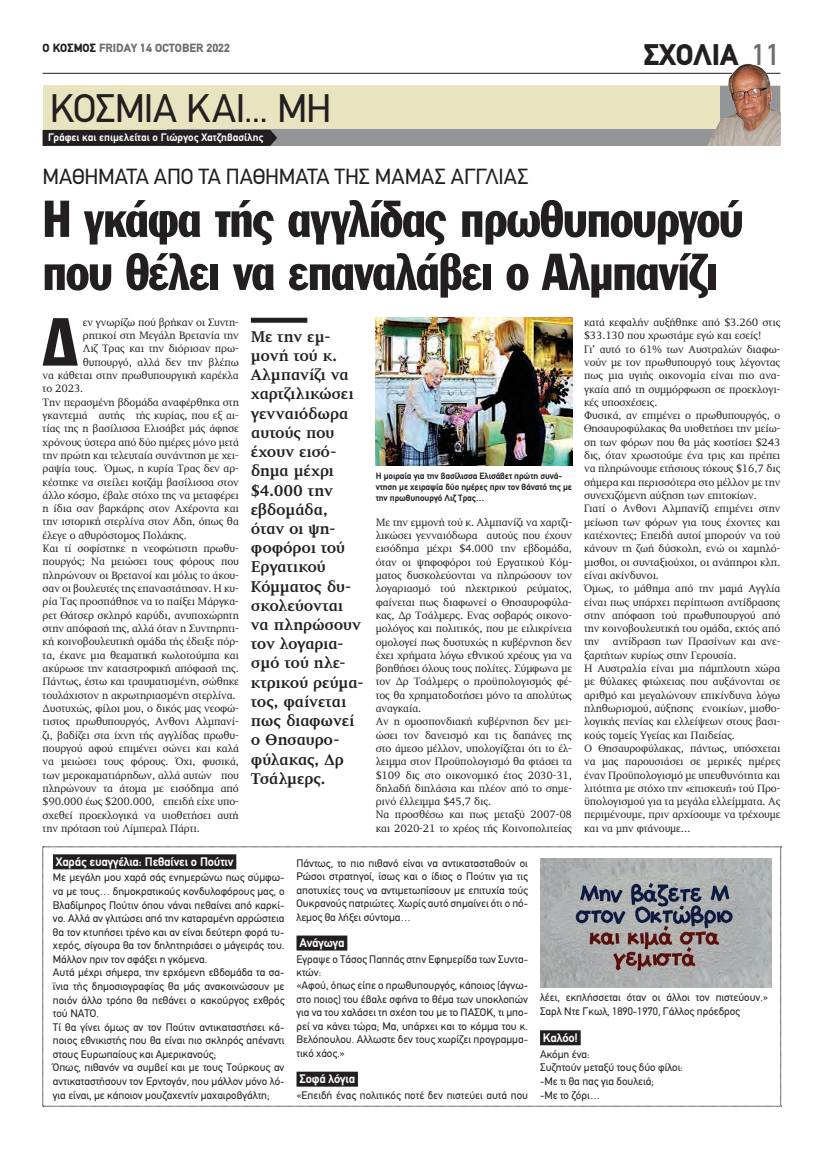
<style>
.page{position:relative;width:823px;height:1149px;background:#fff}
.page>*{position:absolute;margin:0;border:0;box-sizing:border-box;transform-origin:0 0}
.t1{font:66.6px "Franklin Gothic Greek Cond";color:#231f20}
.t2{font:50.9px/53px "Franklin Gothic Greek Cond";letter-spacing:-.02em;color:#231f20}
.t3{font:40px "PF Din Text";letter-spacing:-.02em;color:#231f20}
.t4{font:900 30px "PF Din Text";color:#231f20}
.t5{font:22px "PF Din Text";color:#231f20}
.t6{font:700 16px/19.2px "PF Diplomat";letter-spacing:-.015em;color:#231f20}
.t7{font:700 12.5px "PF Din Text";letter-spacing:-.01em;color:#fff}
.t8{font:900 12px "PF Din Text";color:#6c6d70}
.t9{font:11px/13.3px "PF Diplomat";letter-spacing:-.01em;color:#231f20}
.t10{font:11px/13.6px "PF Din Text";color:#231f20}
.t11{font:700 11px "PF Din Text";letter-spacing:.005em;color:#fff}
.t12{font:700 9.2px/11px "PF Din Text";letter-spacing:-.01em;color:#231f20}
.s1{color:#231f20}
.s2{font-weight:500;color:#6c6d70}
</style>
<div class="page">
<hr style="left:43px;top:73px;width:737px;height:1px;background:#231f20">
<svg style="left:43px;top:846px;width:738px;height:260px"></svg>
<div style="left:53px;top:854px;width:183px;height:15px;background:#231f20"></div>
<div style="left:296px;top:935px;width:51px;height:15px;background:#231f20"></div>
<div style="left:296px;top:1071px;width:62px;height:15px;background:#231f20"></div>
<div style="left:539px;top:1029px;width:41px;height:15px;background:#231f20"></div>
<div style="left:43px;top:86px;width:737px;height:60px;background:#e8e4c0"></div>
<div style="left:167px;top:130px;width:561px;height:16px;background:#939598"></div>
<svg style="left:269px;top:130px;width:8px;height:16px"></svg>
<div style="left:43px;top:130px;width:226px;height:16px;background:#231f20"></div>
<img style="left:674px;top:63px;width:106px;height:83px">
<div style="left:251px;top:317px;width:56px;height:5px;background:#231f20"></div>
<img style="left:539px;top:858px;width:232px;height:128px">
<img style="left:375px;top:317px;width:196px;height:148px">
<p class="t8" style="left:43px;top:40px;width:189px"><span class="s1">Ο ΚΟΣΜΟΣ</span> FRIDAY 14 OCTOBER 2022</p>
<h3 class="t3" style="left:50px;top:85px;width:283px">ΚΟΣΜΙΑ ΚΑΙ... ΜΗ</h3>
<p class="t11" style="left:48px;top:131px;width:217px">Γράφει και επιμελείται ο Γιώργος Χατζηβασίλης</p>
<h3 class="t4" style="left:643px;top:37px;width:138px">ΣΧΟΛΙΑ <span class="s2">11</span></h3>
<h3 class="t5" style="left:43px;top:163px;width:487px">MΑΘΗΜΑΤΑ ΑΠΟ ΤΑ ΠΑΘΗΜΑΤΑ ΤΗΣ ΜΑΜΑΣ ΑΓΓΛΙΑΣ</h3>
<h2 class="t2" style="left:43px;top:192px;width:702px">Η γκάφα τής αγγλίδας πρωθυπουργού που θέλει να επαναλάβει ο Αλμπανίζι</h2>
<h1 class="t1" style="left:43px;top:304px;width:35px">Δ</h1>
<p class="t9" style="left:83px;top:316px;width:157px">εν γνωρίζω πού βρήκαν οι Συντη-</p>
<p class="t9" style="left:83px;top:329px;width:157px">ρητικοί στη Μεγάλη Βρετανία την</p>
<p class="t9" style="left:83px;top:342px;width:157px">Λιζ Τρας και την διόρισαν πρω-</p>
<p class="t9" style="left:83px;top:355px;width:157px">θυπουργό, αλλά δεν την βλέπω</p>
<p class="t9" style="left:43px;top:369px;width:198px">να κάθεται στην πρωθυπουργική καρέκλα</p>
<p class="t9" style="left:43px;top:382px;width:42px">το 2023.</p>
<p class="t9" style="left:43px;top:395px;width:198px">Την περασμένη βδομάδα αναφέρθηκα στη</p>
<p class="t9" style="left:43px;top:409px;width:198px">γκαντεμιά αυτής τής κυρίας, που εξ αι-</p>
<p class="t9" style="left:43px;top:422px;width:198px">τίας της η βασίλισσα Ελισάβετ μάς άφησε</p>
<p class="t9" style="left:43px;top:435px;width:198px">χρόνους ύστερα από δύο ημέρες μόνο μετά</p>
<p class="t9" style="left:43px;top:448px;width:198px">την πρώτη και τελευταία συνάντηση με χει-</p>
<p class="t9" style="left:43px;top:462px;width:198px">ραψία τους. Όμως, η κυρία Τρας δεν αρ-</p>
<p class="t9" style="left:43px;top:475px;width:198px">κέστηκε να στείλει κοτζάμ βασίλισσα στον</p>
<p class="t9" style="left:43px;top:488px;width:198px">άλλο κόσμο, έβαλε στόχο της να μεταφέρει</p>
<p class="t9" style="left:43px;top:502px;width:198px">η ίδια σαν βαρκάρης στον Αχέροντα και</p>
<p class="t9" style="left:43px;top:515px;width:198px">την ιστορική στερλίνα στον Αδη, όπως θα</p>
<p class="t9" style="left:43px;top:528px;width:146px">έλεγε ο αθυρόστομος Πολάκης.</p>
<p class="t9" style="left:43px;top:542px;width:198px">Και τί σοφίστηκε η νεοφώτιστη πρωθυ-</p>
<p class="t9" style="left:43px;top:555px;width:198px">πουργός; Να μειώσει τους φόρους που</p>
<p class="t9" style="left:43px;top:568px;width:198px">πληρώνουν οι Βρετανοί και μόλις το άκου-</p>
<p class="t9" style="left:43px;top:582px;width:198px">σαν οι βουλευτές της επαναστάτησαν. Η κυ-</p>
<p class="t9" style="left:43px;top:595px;width:198px">ρία Τας προσπάθησε να το παίξει Μάργκα-</p>
<p class="t9" style="left:43px;top:608px;width:198px">ρετ Θάτσερ σκληρό καρύδι, ανυποχώρητη</p>
<p class="t9" style="left:43px;top:621px;width:198px">στην απόφασή της, αλλά όταν η Συντηρητι-</p>
<p class="t9" style="left:43px;top:635px;width:198px">κή κοινοβουλευτική ομάδα τής έδειξε πόρ-</p>
<p class="t9" style="left:43px;top:648px;width:198px">τα, έκανε μια θεαματική κωλοτούμπα και</p>
<p class="t9" style="left:43px;top:661px;width:198px">ακύρωσε την καταστροφική απόφασή της.</p>
<p class="t9" style="left:43px;top:675px;width:198px">Πάντως, έστω και τραυματισμένη, σώθηκε</p>
<p class="t9" style="left:43px;top:688px;width:194px">τουλάχιστον η ακρωτηριασμένη στερλίνα.</p>
<p class="t9" style="left:43px;top:701px;width:198px">Δυστυχώς, φίλοι μου, ο δικός μας νεοφώ-</p>
<p class="t9" style="left:43px;top:715px;width:198px">τιστος πρωθυπουργός, Ανθονι Αλμπανί-</p>
<p class="t9" style="left:43px;top:728px;width:198px">ζι, βαδίζει στα ίχνη τής αγγλίδας πρωθυ-</p>
<p class="t9" style="left:43px;top:741px;width:198px">πουργού αφού επιμένει σώνει και καλά</p>
<p class="t9" style="left:43px;top:755px;width:198px">να μειώσει τους φόρους. Όχι, φυσικά,</p>
<p class="t9" style="left:43px;top:768px;width:198px">των μεροκαματιάρηδων, αλλά αυτών που</p>
<p class="t9" style="left:43px;top:781px;width:198px">πληρώνουν τα άτομα με εισόδημα από</p>
<p class="t9" style="left:43px;top:795px;width:198px">$90.000 έως $200.000, επειδή είχε υπο-</p>
<p class="t9" style="left:43px;top:808px;width:198px">σχεθεί προεκλογικά να υιοθετήσει αυτή</p>
<p class="t9" style="left:43px;top:821px;width:159px">την πρόταση τού Λίμπεραλ Πάρτι.</p>
<p class="t6" style="left:251px;top:327px;width:114px">Με την εμ&shy;μονή τού κ.<br>Αλμπανίζι να χαρτζιλικώσει γενναιόδωρα αυτούς που έχουν εισό&shy;δημα μέχρι $4.000 την εβδομάδα, όταν οι ψη&shy;φοφόροι τού<br>Εργατικού<br>Κόμματος δυ&shy;σκολεύονται να πληρώσουν τον λογαρια&shy;σμό τού ηλε&shy;κτρικού ρεύμα&shy;τος, φαίνεται πως διαφωνεί ο Θησαυρο&shy;φύλακας, Δρ<br>Τσάλμερς.</p>
<p class="t12" style="left:375px;top:470px;width:198px">Η μοιραία για την βασίλισσα Ελισάβετ πρώτη συνά&shy;ντηση με χειραψία δύο ημέρες πριν τον θάνατό της με την πρωθυπουργό Λιζ Τρας…</p>
<p class="t9" style="left:375px;top:515px;width:198px">Με την εμμονή τού κ. Αλμπανίζι να χαρτζι&shy;λικώσει γενναιόδωρα αυτούς που έχουν εισόδημα μέχρι $4.000 την εβδομάδα, όταν οι ψηφοφόροι τού Εργατικού Κόμ&shy;ματος δυσκολεύονται να πληρώσουν τον λογαριασμό τού ηλεκτρικού ρεύματος, φαίνεται πως διαφωνεί ο Θησαυροφύλα&shy;κας, Δρ Τσάλμερς. Ενας σοβαρός οικονο&shy;μολόγος και πολιτικός, που με ειλικρίνεια ομολογεί πως δυστυχώς η κυβέρνηση δεν έχει χρήματα λόγω εθνικού χρέους για να βοηθήσει όλους τους πολίτες. Σύμφωνα με τον Δρ Τσάλμερς ο προϋπολογισμός φέ&shy;τος θα χρηματοδοτήσει μόνο τα απολύτως αναγκαία.<br>Αν η ομοσπονδιακή κυβέρνηση δεν μει&shy;ώσει τον δανεισμό και τις δαπάνες της στο άμεσο μέλλον, υπολογίζεται ότι το έλ&shy;λειμμα στον Προϋπολογισμό θα φτάσει τα $109 δις στο οικονομικό έτος 2030-31, δηλαδή διπλάσια και πλέον από το σημε&shy;ρινό έλλειμμα $45,7 δις.<br>Να προσθέσω και πως μεταξύ 2007-08 και 2020-21 το χρέος τής Κοινοπολιτείας</p>
<p class="t9" style="left:583px;top:316px;width:198px">κατά κεφαλήν αυξήθηκε από $3.260 στις $33.130 που χρωστάμε εγώ και εσείς!<br>Γι’ αυτό το 61% των Αυστραλών διαφω&shy;νούν με τον πρωθυπουργό τους λέγοντας πως μια υγιής οικονομία είναι πιο ανα&shy;γκαία από τη συμμόρφωση σε προεκλογι&shy;κές υποσχέσεις.<br>Φυσικά, αν επιμένει ο πρωθυπουργός, ο Θησαυροφύλακας θα υιοθετήσει την μείω&shy;ση των φόρων που θα μάς κοστίσει $243 δις, όταν χρωστούμε ένα τρις και πρέπει να πληρώνουμε ετήσιους τόκους $16,7 δις σήμερα και περισσότερα στο μέλλον με την συνεχιζόμενη αύξηση των επιτοκίων.<br>Γιατί ο Ανθονι Αλμπανίζι επιμένει στην μείωση των φόρων για τους έχοντες και κατέχοντες; Επειδή αυτοί μπορούν να τού κάνουν τη ζωή δύσκολη, ενώ οι χαμηλό&shy;μισθοι, οι συνταξιούχοι, οι ανάπηροι κλπ. είναι ακίνδυνοι.<br>Όμως, το μάθημα από την μαμά Αγγλία είναι πως υπάρχει περίπτωση αντίδρασης στην απόφαση τού πρωθυπουργού από την κοινοβουλευτική του ομάδα, εκτός από την αντίδραση των Πρασίνων και ανε&shy;ξαρτήτων κυρίως στην Γερουσία.<br>Η Αυστραλία είναι μια πάμπλουτη χώρα με θύλακες φτώχειας που αυξάνονται σε αριθμό και μεγαλώνουν επικίνδυνα λόγω πληθωρισμού, αύξησης ενοικίων, μισθο&shy;λογικής πενίας και ελλείψεων στους βασι&shy;κούς τομείς Υγείας και Παιδείας.<br>Ο Θησαυροφύλακας, πάντως, υπόσχεται να μας παρουσιάσει σε μερικές ημέρες έναν Προϋπολογισμό με υπευθυνότητα και λιτότητα με στόχο την «επισκευή» τού Προ&shy;ϋπολογισμού για τα μεγάλα ελλείμματα. Ας περιμένουμε, πριν αρχίσουμε να τρέχουμε και να μην φτάνουμε…</p>
<p class="t7" style="left:56px;top:854px;width:179px">Χαράς ευαγγέλια: Πεθαίνει ο Πούτιν</p>
<p class="t10" style="left:53px;top:870px;width:233px">Με μεγάλη μου χαρά σάς ενημερώνω πως σύμφω&shy;να με τους… δημοκρατικούς κονδυλοφόρους μας, ο Βλαδίμηρος Πούτιν όπου νάναι πεθαίνει από καρκί&shy;νο. Αλλά αν γλιτώσει από την καταραμένη αρρώστεια θα τον κτυπήσει τρένο και αν είναι δεύτερη φορά τυ&shy;χερός, σίγουρα θα τον δηλητηριάσει ο μάγειράς του.<br>Μάλλον πριν τον σφάξει η γκόμενα.<br>Αυτά μέχρι σήμερα, την ερχόμενη εβδομάδα τα σα&shy;ϊνια τής δημοσιογραφίας θα μάς ανακοινώσουν με ποιόν άλλο τρόπο θα πεθάνει ο κακούργος εχθρός τού ΝΑΤΟ.<br>Τί θα γίνει όμως αν τον Πούτιν αντικαταστήσει κά&shy;ποιος εθνικιστής που θα είναι πιο σκληρός απέναντι στους Ευρωπαίους και Αμερικανούς;<br>Όπως, πιθανόν να συμβεί και με τους Τούρκους αν αντικαταστήσουν τον Ερντογάν, που μάλλον μόνο λό&shy;για είναι, με κάποιον μουζαχεντίν μαχαιροβγάλτη;</p>
<p class="t10" style="left:296px;top:856px;width:233px;text-align:justify">Πάντως, το πιο πιθανό είναι να αντικατασταθούν οι Ρώσοι στρατηγοί, ίσως και ο ίδιος ο Πούτιν για τις αποτυχίες τους να αντιμετωπίσουν με επιτυχία τούς Ουκρανούς πατριώτες. Χωρίς αυτό σημαίνει ότι ο πό&shy;λεμος θα λήξει σύντομα…</p>
<p class="t7" style="left:299px;top:935px;width:47px">Ανάγωγα</p>
<p class="t10" style="left:296px;top:951px;width:233px">Εγραψε ο Τάσος Παππάς στην Εφημερίδα των Συντα&shy;κτών:<br>«Αφού, όπως είπε ο πρωθυπουργός, κάποιος (άγνω&shy;στο ποιος) του έβαλε σφήνα το θέμα των υποκλοπών για να του χαλάσει τη σχέση του με το ΠΑΣΟΚ, τι μπο&shy;ρεί να κάνει τώρα; Μα, υπάρχει και το κόμμα του κ.<br>Βελόπουλου. Αλλωστε δεν τους χωρίζει προγραμμα&shy;τικό χάος.»</p>
<p class="t7" style="left:299px;top:1071px;width:57px">Σοφά λόγια</p>
<p class="t10" style="left:296px;top:1087px;width:233px">«Επειδή ένας πολιτικός ποτέ δεν πιστεύει αυτά που</p>
<p class="t10" style="left:539px;top:990px;width:229px">λέει, εκπλήσσεται όταν οι άλλοι τον πιστεύουν.»<br>Σαρλ Ντε Γκωλ, 1890-1970, Γάλλος πρόεδρος</p>
<p class="t7" style="left:542px;top:1029px;width:36px">Καλόο!</p>
<p class="t10" style="left:539px;top:1046px;width:144px">Ακόμη ένα:<br>Συζητούν μεταξύ τους δύο φίλοι: -Με τι θα πας για δουλειά;<br>-Με το ζόρι…</p>
</div>
